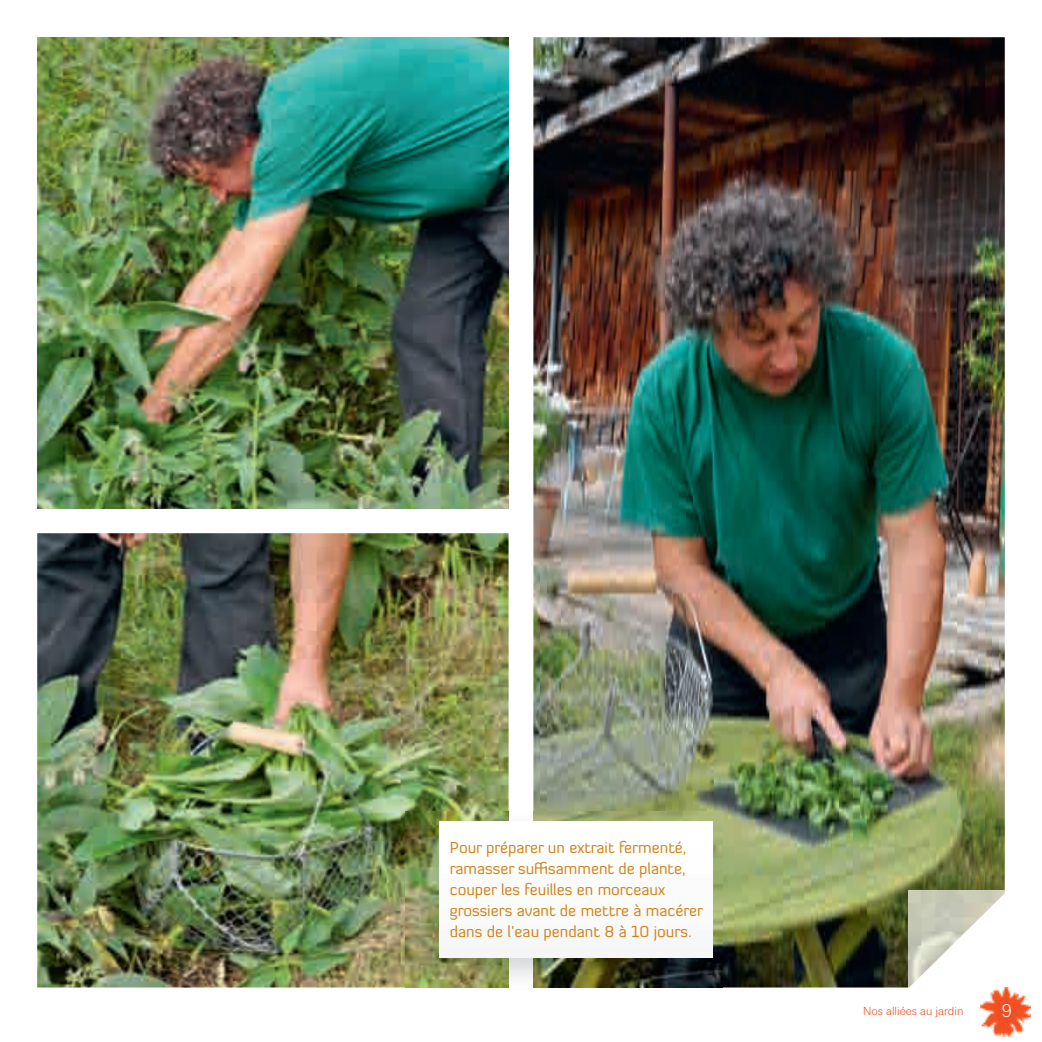
<style>
.page{position:relative;width:1042px;height:1042px;background:#fff}
.page>*{position:absolute;margin:0;border:0;box-sizing:border-box;transform-origin:0 0}
.t1{font:300 19.25px "Unitus LH";color:#fff}
.t2{font:15.75px/21px "Diavlo";color:#d18319}
.t3{font:300 12.25px "Unitus LH";color:#f04d22}
</style>
<div class="page">
<img style="left:980px;top:987px;width:51px;height:49px">
<img style="left:37px;top:533px;width:471px;height:454px">
<img style="left:533px;top:37px;width:472px;height:950px">
<img style="left:37px;top:37px;width:471px;height:471px">
<svg style="left:908px;top:987px;width:100px;height:3px"></svg>
<img style="left:908px;top:890px;width:97px;height:97px">
<img style="left:405px;top:811px;width:318px;height:177px">
<img style="left:405px;top:811px;width:103px;height:176px">
<img style="left:533px;top:811px;width:190px;height:176px">
<div style="left:440px;top:821px;width:273px;height:136px;background:#fbfbfc"></div>
<p class="t2" style="left:450px;top:837px;width:255px">Pour préparer un extrait fermenté, ramasser suffisamment de plante, couper les feuilles en morceaux grossiers avant de mettre à macérer dans de l’eau pendant 8 à 10 jours.</p>
<p class="t3" style="left:863px;top:1004px;width:102px">Nos alliées au jardin</p>
<p class="t1" style="left:1000px;top:1000px;width:13px">9</p>
</div>
